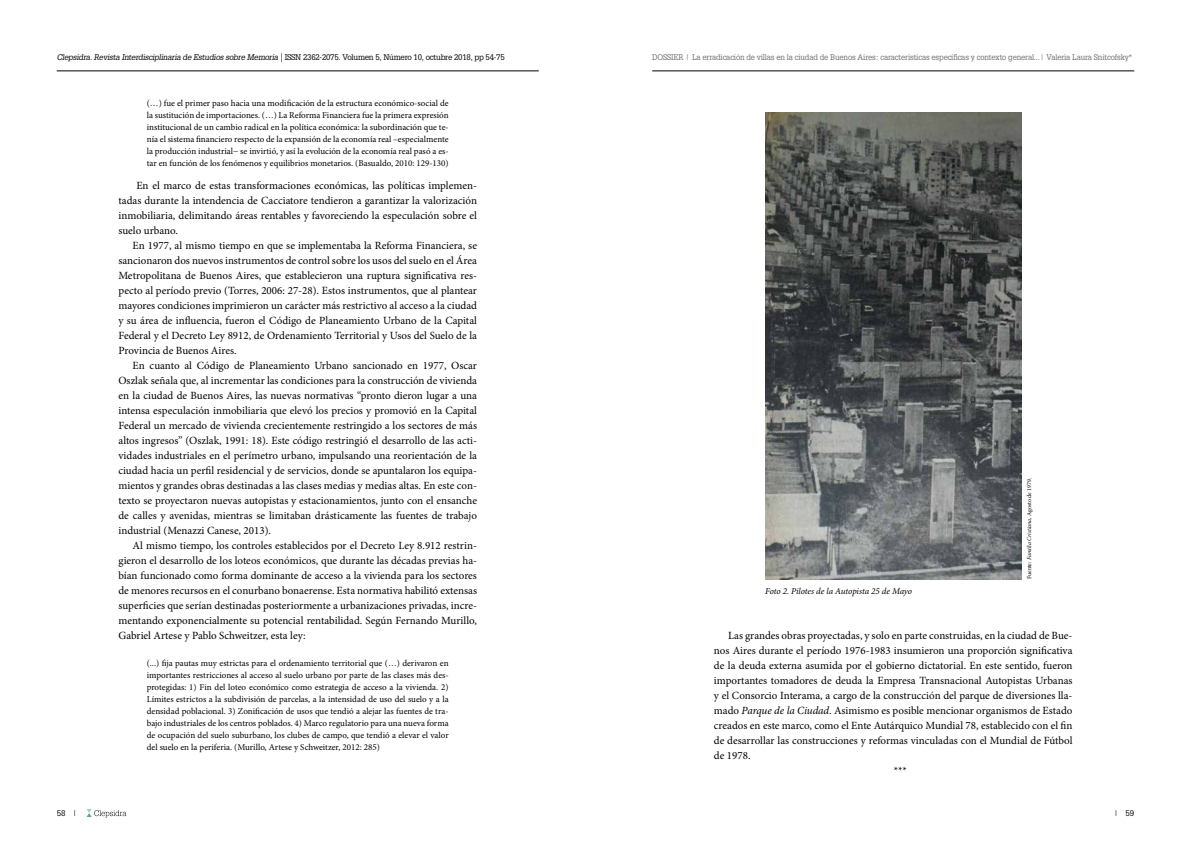
<style>
.page{position:relative;width:1191px;height:842px;background:#fff}
.page>*{position:absolute;margin:0;border:0;box-sizing:border-box;transform-origin:0 0}
.t1{font:11px/15px "Minion Pro";color:#000;text-align:justify}
.t2{font:9px/12px "Minion Pro";color:#000;text-align:justify}
.t3{font:italic 9px "Minion Pro";letter-spacing:-.01em;color:#000}
.t4{font:8px "Glypha LT Std";letter-spacing:-.02em;color:#6d6e71;scale:.94 1}
.t5{font:italic 8px "Glypha LT Std";letter-spacing:-.03em;color:#000}
.t6{font:8px "Glypha LT Std";color:#000}
.t7{font:6px "Minion Pro";color:#000}
.s1{font-style:normal}
.s2{font-style:italic}
</style>
<div class="page">
<svg style="left:87px;top:809px;width:39px;height:8px"></svg>
<hr style="left:57px;top:71px;width:482px;height:1px;background:#000">
<hr style="left:652px;top:71px;width:482px;height:1px;background:#000">
<img style="left:765px;top:112px;width:256px;height:467px">
<p class="t5" style="left:57px;top:53px;width:449px">Clepsidra. Revista Interdisciplinaria de Estudios sobre Memoria | <span class="s1">ISSN 2362-2075. Volumen 5, Número 10, octubre 2018, pp 54-75</span></p>
<p class="t4" style="left:652px;top:53px;width:512px">DOSSIER | La erradicación de villas en la ciudad de Buenos Aires: características específicas y contexto general...| Valeria Laura Snitcofsky*</p>
<p class="t2" style="left:147px;top:97px;width:303px">(…) fue el primer paso hacia una modificación de la estructura económico-social de la sustitución de importaciones. (…) La Reforma Financiera fue la primera expresión institucional de un cambio radical en la política económica: la subordinación que te&shy;nía el sistema financiero respecto de la expansión de la economía real –especialmente la producción industrial− se invirtió, y así la evolución de la economía real pasó a es&shy;tar en función de los fenómenos y equilibrios monetarios. (Basualdo, 2010: 129-130)</p>
<p class="t1" style="left:118px;top:178px;width:360px;text-indent:18px">En el marco de estas transformaciones económicas, las políticas implemen&shy;tadas durante la intendencia de Cacciatore tendieron a garantizar la valorización inmobiliaria, delimitando áreas rentables y favoreciendo la especulación sobre el suelo urbano.</p>
<p class="t1" style="left:118px;top:238px;width:360px;text-indent:14px">En 1977, al mismo tiempo en que se implementaba la Reforma Financiera, se sancionaron dos nuevos instrumentos de control sobre los usos del suelo en el Área Metropolitana de Buenos Aires, que establecieron una ruptura significativa res&shy;pecto al período previo (Torres, 2006: 27-28). Estos instrumentos, que al plantear mayores condiciones imprimieron un carácter más restrictivo al acceso a la ciudad y su área de influencia, fueron el Código de Planeamiento Urbano de la Capital Federal y el Decreto Ley 8912, de Ordenamiento Territorial y Usos del Suelo de la Provincia de Buenos Aires.</p>
<p class="t1" style="left:118px;top:358px;width:360px;text-indent:14px">En cuanto al Código de Planeamiento Urbano sancionado en 1977, Oscar Oszlak señala que, al incrementar las condiciones para la construcción de vivienda en la ciudad de Buenos Aires, las nuevas normativas “pronto dieron lugar a una intensa especulación inmobiliaria que elevó los precios y promovió en la Capital Federal un mercado de vivienda crecientemente restringido a los sectores de más altos ingresos” (Oszlak, 1991: 18). Este código restringió el desarrollo de las acti&shy;vidades industriales en el perímetro urbano, impulsando una reorientación de la ciudad hacia un perfil residencial y de servicios, donde se apuntalaron los equipa&shy;mientos y grandes obras destinadas a las clases medias y medias altas. En este con&shy;texto se proyectaron nuevas autopistas y estacionamientos, junto con el ensanche de calles y avenidas, mientras se limitaban drásticamente las fuentes de trabajo industrial (Menazzi Canese, 2013).</p>
<p class="t1" style="left:118px;top:538px;width:360px;text-indent:14px">Al mismo tiempo, los controles establecidos por el Decreto Ley 8.912 restrin&shy;gieron el desarrollo de los loteos económicos, que durante las décadas previas ha&shy;bían funcionado como forma dominante de acceso a la vivienda para los sectores de menores recursos en el conurbano bonaerense. Esta normativa habilitó extensas superficies que serían destinadas posteriormente a urbanizaciones privadas, incre&shy;mentando exponencialmente su potencial rentabilidad. Según Fernando Murillo, Gabriel Artese y Pablo Schweitzer, esta ley:</p>
<p class="t2" style="left:147px;top:657px;width:303px">(...) fija pautas muy estrictas para el ordenamiento territorial que (…) derivaron en importantes restricciones al acceso al suelo urbano por parte de las clases más des&shy;protegidas: 1) Fin del loteo económico como estrategia de acceso a la vivienda. 2)<br>Límites estrictos a la subdivisión de parcelas, a la intensidad de uso del suelo y a la densidad poblacional. 3) Zonificación de usos que tendió a alejar las fuentes de tra&shy;bajo industriales de los centros poblados. 4) Marco regulatorio para una nueva forma de ocupación del suelo suburbano, los clubes de campo, que tendió a elevar el valor del suelo en la periferia. (Murillo, Artese y Schweitzer, 2012: 285)</p>
<p class="t7" style="left:1025px;top:579px;width:103px;rotate:-90deg">Fuente: <span class="s2">Familia Cristiana</span>, Agosto de 1979.</p>
<p class="t3" style="left:765px;top:585px;width:148px">Foto 2. Pilotes de la Autopista 25 de Mayo</p>
<p class="t1" style="left:728px;top:628px;width:346px">Las grandes obras proyectadas, y solo en parte construidas, en la ciudad de Bue-</p>
<p class="t1" style="left:714px;top:643px;width:360px">nos Aires durante el período 1976-1983 insumieron una proporción significativa</p>
<p class="t1" style="left:714px;top:658px;width:360px">de la deuda externa asumida por el gobierno dictatorial. En este sentido, fueron</p>
<p class="t1" style="left:714px;top:673px;width:360px">importantes tomadores de deuda la Empresa Transnacional Autopistas Urbanas</p>
<p class="t1" style="left:714px;top:688px;width:360px">y el Consorcio Interama, a cargo de la construcción del parque de diversiones lla-</p>
<p class="t1" style="left:714px;top:703px;width:360px">mado <span class="s2">Parque de la Ciudad</span>. Asimismo es posible mencionar organismos de Estado</p>
<p class="t1" style="left:714px;top:718px;width:360px">creados en este marco, como el Ente Autárquico Mundial 78, establecido con el fin</p>
<p class="t1" style="left:714px;top:733px;width:360px">de desarrollar las construcciones y reformas vinculadas con el Mundial de Fútbol</p>
<p class="t1" style="left:714px;top:748px;width:38px">de 1978.</p>
<p class="t1" style="left:893px;top:763px;width:15px">***</p>
<p class="t6" style="left:57px;top:808px;width:22px">58 |</p>
<p class="t6" style="left:1113px;top:808px;width:22px">| 59</p>
</div>
